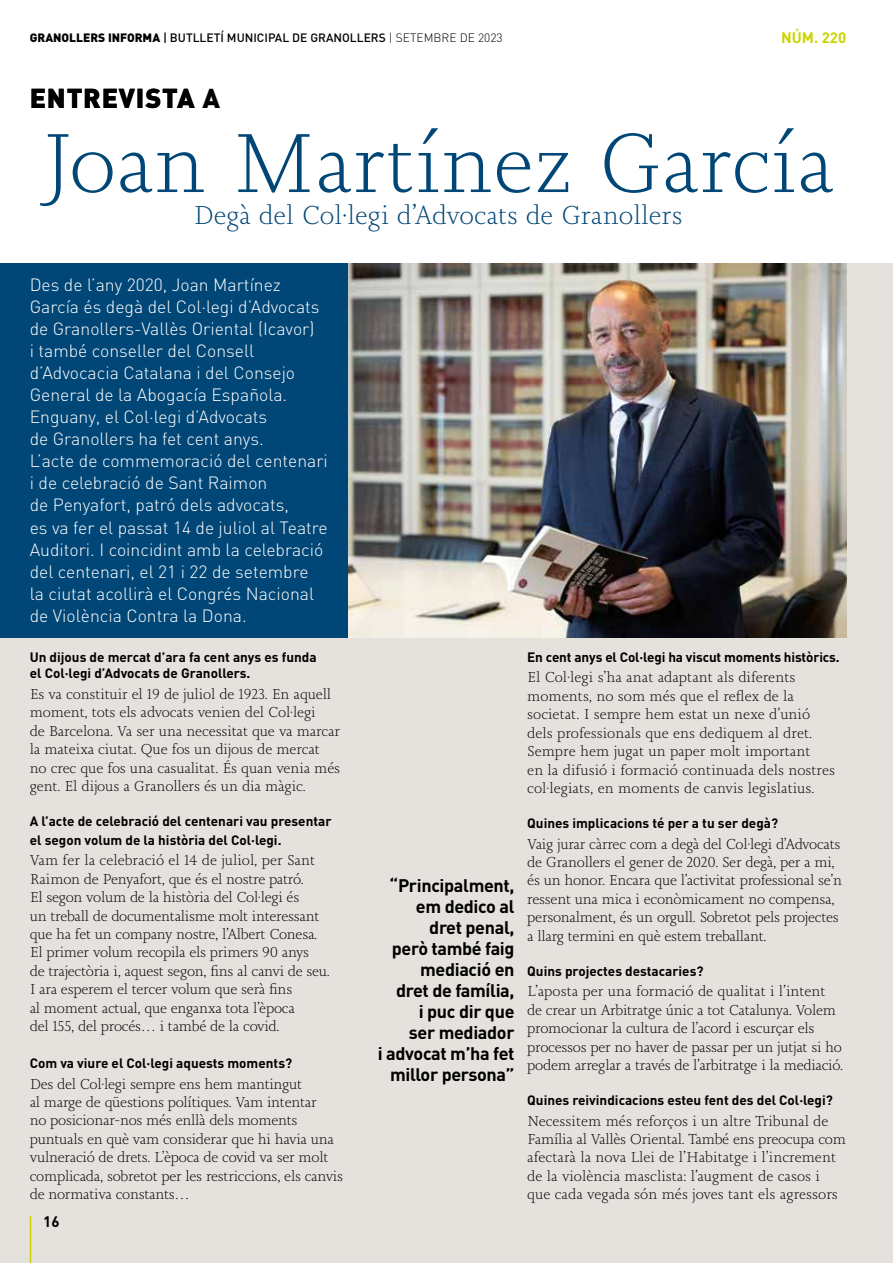
<style>
.page{position:relative;width:893px;height:1263px;background:#fff}
.page>*{position:absolute;margin:0;border:0;box-sizing:border-box;transform-origin:0 0}
.t1{font:300 87px "Joanna Nova";color:#004676}
.t2{font:300 27px "Joanna Nova";color:#004676}
.t3{font:900 27px "DIN";letter-spacing:.03em;color:#000}
.t4{font:700 18px/21px "DIN";letter-spacing:-.02em;color:#000;text-align:right}
.t5{font:300 17.55px/22px "DIN";color:#fff}
.t6{font:300 15px/18.5px "Joanna Nova";letter-spacing:-.02em;color:#000}
.t7{font:300 15px/18.5px "Joanna Nova";color:#000}
.t8{font:700 15px "DIN";color:#cad400}
.t9{font:700 15px "DIN";color:#000}
.t10{font:700 13.5px/16.6px "DIN";color:#000}
.t11{font:500 12px "DIN";color:#000}
.s1{font-weight:900}
.s2{font-weight:300}
</style>
<div class="page">
<div style="left:0;top:264px;width:893px;height:999px;background:#e5e1dd"></div>
<div style="left:0;top:264px;width:349px;height:374px;background:#004676"></div>
<img style="left:349px;top:264px;width:497px;height:374px">
<hr style="left:30px;top:1216px;width:1px;height:47px;background:#cad400">
<p class="t11" style="left:30px;top:30px;width:474px"><span class="s1">GRANOLLERS INFORMA</span> | BUTLLETÍ MUNICIPAL DE GRANOLLERS <span class="s2">| SETEMBRE DE 2023</span></p>
<p class="t8" style="left:781px;top:27px;width:67px">NÚM. 220</p>
<h2 class="t3" style="left:30px;top:80px;width:192px">ENTREVISTA A</h2>
<h1 class="t1" style="left:41px;top:106px;width:795px">Joan Martínez García</h1>
<h2 class="t2" style="left:193px;top:198px;width:491px">Degà del Col·legi d’Advocats de Granollers</h2>
<p class="t5" style="left:30px;top:273px;width:300px">Des de l’any 2020, Joan Martínez García és degà del Col·legi d’Advocats de Granollers-Vallès Oriental (Icavor)<br>i també conseller del Consell d’Advocacia Catalana i del Consejo General de la Abogacía Española.<br>Enguany, el Col·legi d’Advocats<br>de Granollers ha fet cent anys.<br>L’acte de commemoració del centenari i de celebració de Sant Raimon<br>de Penyafort, patró dels advocats,<br>es va fer el passat 14 de juliol al Teatre Auditori. I coincidint amb la celebració del centenari, el 21 i 22 de setembre<br>la ciutat acollirà el Congrés Nacional de Violència Contra la Dona.</p>
<p class="t10" style="left:30px;top:648px;width:288px">Un dijous de mercat d’ara fa cent anys es funda el Col·legi d’Advocats de Granollers.</p>
<p class="t6" style="left:30px;top:685px;width:312px">Es va constituir el 19 de juliol de 1923. En aquell moment, tots els advocats venien del Col·legi<br>de Barcelona. Va ser una necessitat que va marcar la mateixa ciutat. Que fos un dijous de mercat no crec que fos una casualitat. És quan venia més gent. El dijous a Granollers és un dia màgic.</p>
<p class="t10" style="left:30px;top:811px;width:303px;line-height:18.5px">A l’acte de celebració del centenari vau presentar el segon volum de la història del Col·legi.</p>
<p class="t6" style="left:30px;top:851px;width:302px">Vam fer la celebració el 14 de juliol, per Sant Raimon de Penyafort, que és el nostre patró.<br>El segon volum de la història del Col·legi és<br>un treball de documentalisme molt interessant que ha fet un company nostre, l’Albert Conesa.<br>El primer volum recopila els primers 90 anys<br>de trajectòria i, aquest segon, fins al canvi de seu.<br>I ara esperem el tercer volum que serà fins<br>al moment actual, que enganxa tota l’època<br>del 155, del procés… i també de la covid.</p>
<p class="t10" style="left:30px;top:1054px;width:264px">Com va viure el Col·legi aquests moments?</p>
<p class="t6" style="left:30px;top:1074px;width:315px">Des del Col·legi sempre ens hem mantingut<br>al marge de qüestions polítiques. Vam intentar<br>no posicionar-nos més enllà dels moments puntuals en què vam considerar que hi havia una vulneració de drets. L’època de covid va ser molt complicada, sobretot per les restriccions, els canvis de normativa constants…</p>
<p class="t9" style="left:43px;top:1212px;width:18px">16</p>
<p class="t4" style="left:378px;top:874px;width:138px">“Principalment, em dedico al<br>dret penal,<br>però també faig mediació en<br>dret de família,<br>i puc dir que<br>ser mediador<br>i advocat m’ha fet millor persona”</p>
<p class="t10" style="left:527px;top:648px;width:314px">En cent anys el Col·legi ha viscut moments històrics.</p>
<p class="t7" style="left:527px;top:668px;width:309px">El Col·legi s’ha anat adaptant als diferents moments, no som més que el reflex de la societat. I sempre hem estat un nexe d’unió dels professionals que ens dediquem al dret.<br>Sempre hem jugat un paper molt important<br>en la difusió i formació continuada dels nostres col·legiats, en moments de canvis legislatius.</p>
<p class="t10" style="left:527px;top:814px;width:252px">Quines implicacions té per a tu ser degà?</p>
<p class="t6" style="left:527px;top:834px;width:316px">Vaig jurar càrrec com a degà del Col·legi d’Advocats de Granollers el gener de 2020. Ser degà, per a mi, és un honor. Encara que l’activitat professional se’n ressent una mica i econòmicament no compensa, personalment, és un orgull. Sobretot pels projectes a llarg termini en què estem treballant.</p>
<p class="t10" style="left:527px;top:962px;width:178px">Quins projectes destacaries?</p>
<p class="t6" style="left:527px;top:982px;width:317px">L’aposta per una formació de qualitat i l’intent de crear un Arbitratge únic a tot Catalunya. Volem promocionar la cultura de l’acord i escurçar els processos per no haver de passar per un jutjat si ho podem arreglar a través de l’arbitratge i la mediació.</p>
<p class="t10" style="left:527px;top:1091px;width:307px">Quines reivindicacions esteu fent des del Col·legi?</p>
<p class="t7" style="left:527px;top:1111px;width:320px">Necessitem més reforços i un altre Tribunal de Família al Vallès Oriental. També ens preocupa com afectarà la nova Llei de l’Habitatge i l’increment de la violència masclista: l’augment de casos i que cada vegada són més joves tant els agressors</p>
</div>
